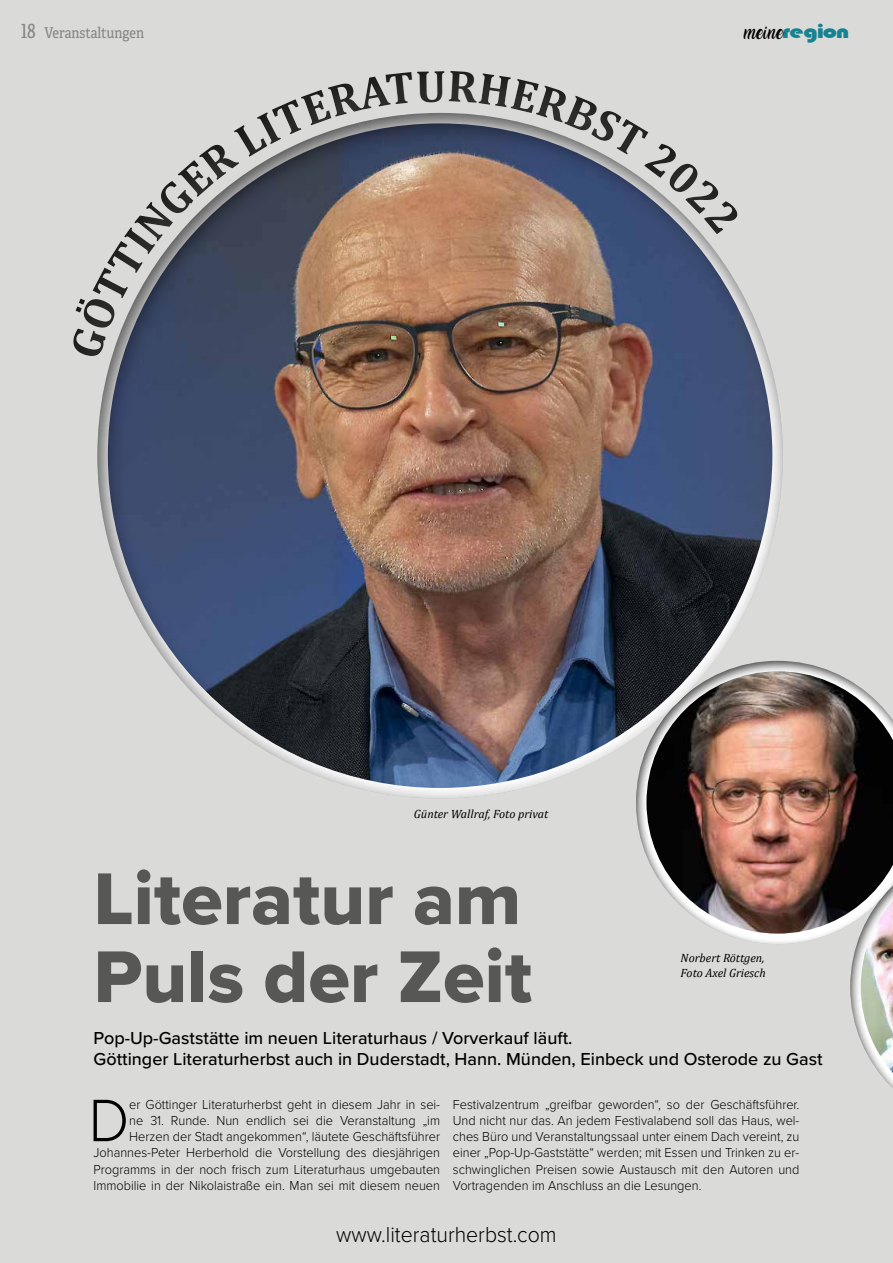
<style>
.page{position:relative;width:893px;height:1263px;background:#dadad9}
.page>*{position:absolute;margin:0;border:0;box-sizing:border-box;transform-origin:0 0}
.t1{font:75.9px/78px "Proxima Nova Extrabld";color:#575756}
.t2{font:300 62.1px "Proxima Nova";color:#000;scale:.95 1}
.t3{font:300 22.5px "Proxima Nova";color:#000;scale:.95 1}
.t4{font:19.95px "Bauhaus 93";letter-spacing:-.05em;color:#168391;scale:1.27 1}
.t5{font:500 18px/21px "Proxima Nova";color:#000}
.t6{font:15px "Adelle Condensed";color:#878787}
.t7{font:300 13.5px/16.2px "Proxima Nova";color:#000;text-align:right;scale:.95 1}
.t8{font:italic 12px/14.4px "Cambria";color:#000}
.s1{font-size:19.5px}
.s2{font-family:"Amarillo";font-size:13.05px;color:#000}
</style>
<div class="page">
<div style="left:633px;top:658px;width:260px;height:287px;background:#000;opacity:.75"></div>
<div style="left:23px;top:38px;width:832px;height:832px;background:#000;opacity:.75"></div>
<div style="left:847px;top:842px;width:46px;height:287px;background:#000;opacity:.75"></div>
<svg style="left:70px;top:71px;width:670px;height:288px"></svg>
<p class="t6" style="left:21px;top:22px;width:125px"><span class="s1">18</span> Veranstaltungen</p>
<h3 class="t4" style="left:744px;top:20px;width:85px"><span class="s2">MEINE</span>region</h3>
<p class="t8" style="left:414px;top:806px;width:136px">Günter Wallraf, Foto privat</p>
<h1 class="t1" style="left:94px;top:859px;width:440px">Literatur am<br>Puls der Zeit</h1>
<h3 class="t5" style="left:94px;top:1027px;width:731px">Pop-Up-Gaststätte im neuen Literaturhaus / Vorverkauf läuft.<br>Göttinger Literaturherbst auch in Duderstadt, Hann. Münden, Einbeck und Osterode zu Gast</h3>
<p class="t8" style="left:681px;top:950px;width:87px">Norbert Röttgen,<br>Foto Axel Griesch</p>
<p class="t7" style="left:94px;top:1095px;width:366px">er Göttinger Literaturherbst geht in diesem Jahr in sei-<br>ne 31. Runde. Nun endlich sei die Veranstaltung „im Herzen der Stadt angekommen“, läutete Geschäftsführer Johannes-Peter Herberhold die Vorstellung des diesjährigen Programms in der noch frisch zum Literaturhaus umgebauten Immobilie in der Nikolaistraße ein. Man sei mit diesem neuen</p>
<p class="t7" style="left:453px;top:1095px;width:366px;text-align:justify">Festivalzentrum „greifbar geworden“, so der Geschäftsführer.<br>Und nicht nur das. An jedem Festivalabend soll das Haus, wel&shy;ches Büro und Veranstaltungssaal unter einem Dach vereint, zu einer „Pop-Up-Gaststätte“ werden; mit Essen und Trinken zu er&shy;schwinglichen Preisen sowie Austausch mit den Autoren und Vortragenden im Anschluss an die Lesungen.</p>
<h2 class="t2" style="left:89px;top:1074px;width:44px">D</h2>
<h3 class="t3" style="left:336px;top:1218px;width:233px">www.literaturherbst.com</h3>
</div>
